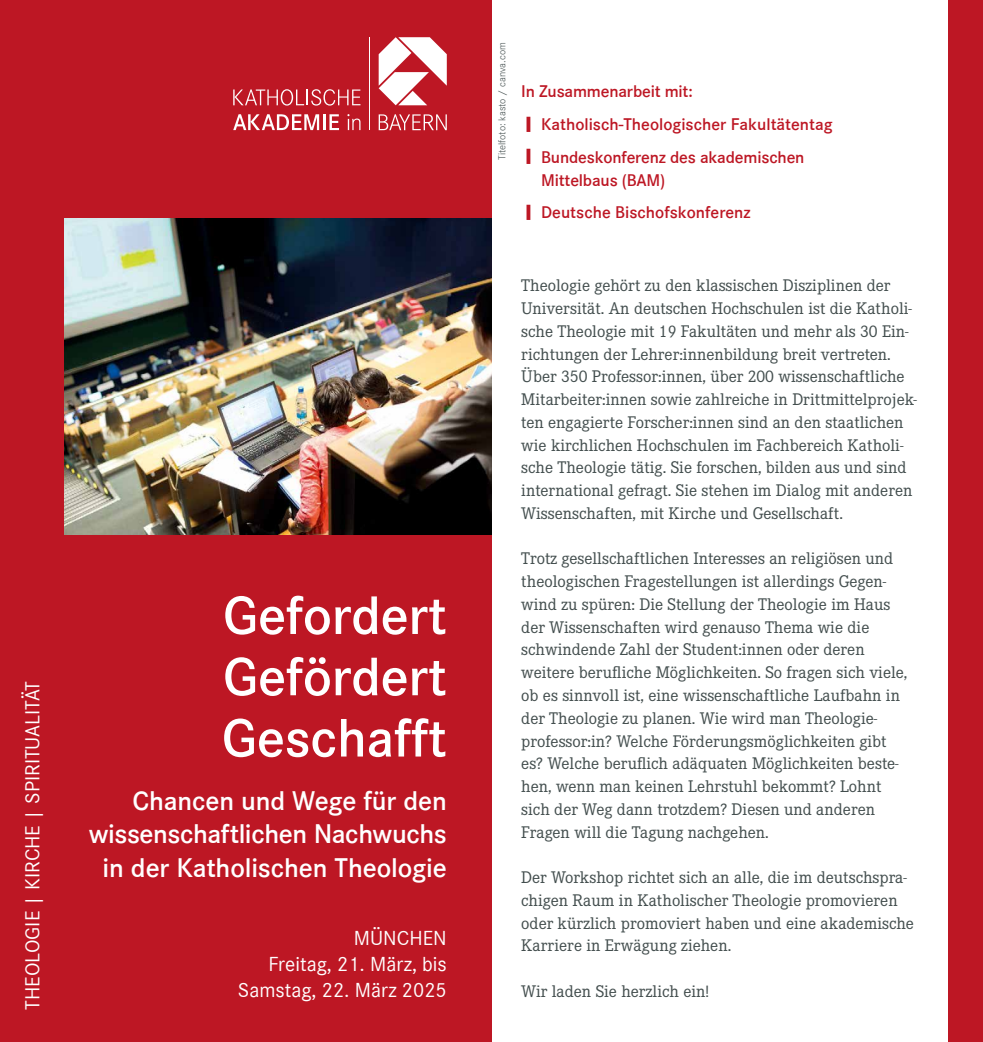
<style>
.page{position:relative;width:983px;height:1042px;background:#fff}
.page>*{position:absolute;margin:0;border:0;box-sizing:border-box;transform-origin:0 0}
.t1{font:600 56px/61.2px "Corporate S";letter-spacing:-.005em;color:#fff;text-align:justify}
.t2{font:600 28px/33.2px "Corporate S";letter-spacing:-.01em;color:#fff;text-align:right}
.t3{font:21px/26.2px "Corporate S";color:#fff;text-align:right}
.t4{font:17.5px/22.8px "Corporate E";color:#434e4e}
.t5{font:600 17.5px/22.8px "Corporate S";color:#bd1724}
.t6{font:300 10.5px "Corporate S";color:#434e4e}
</style>
<div class="page">
<div style="left:0;top:0;width:491px;height:1042px;background:#bd1724"></div>
<div style="left:947px;top:0;width:35px;height:1042px;background:#bd1724"></div>
<img style="left:64px;top:218px;width:427px;height:317px">
<svg style="left:378px;top:37px;width:68px;height:68px"></svg>
<svg style="left:378px;top:114px;width:68px;height:16px"></svg>
<svg style="left:233px;top:114px;width:106px;height:16px"></svg>
<svg style="left:347px;top:114px;width:13px;height:16px"></svg>
<svg style="left:233px;top:89px;width:127px;height:17px"></svg>
<hr style="left:369px;top:37px;width:1px;height:93px;background:#fff">
<p class="t3" style="left:19px;top:1009px;width:330px;rotate:-90deg">THEOLOGIE | KIRCHE | SPIRITUALITÄT</p>
<h1 class="t1" style="left:222px;top:583px;width:226px">Gefordert Gefördert Geschafft</h1>
<h2 class="t2" style="left:89px;top:783px;width:359px">Chancen und Wege für den wissenschaftlichen Nachwuchs in der Katholischen Theologie</h2>
<p class="t3" style="left:238px;top:924px;width:210px">MÜNCHEN<br>Freitag, 21. März, bis<br>Samstag, 22. März 2025</p>
<p class="t6" style="left:495px;top:160px;width:119px;rotate:-90deg">Titelfoto: kasto / canva.com</p>
<p class="t5" style="left:521px;top:80px;width:173px">In Zusammenarbeit mit:</p>
<p class="t5" style="left:526px;top:112px;width:308px">■ Katholisch-Theologischer Fakultätentag</p>
<p class="t5" style="left:541px;top:145px;width:265px;text-indent:-15px">■ Bundeskonferenz des akademischen<br>Mittelbaus (BAM)</p>
<p class="t5" style="left:526px;top:200px;width:226px">■ Deutsche Bischofskonferenz</p>
<p class="t4" style="left:521px;top:274px;width:397px">Theologie gehört zu den klassischen Disziplinen der Universität. An deutschen Hochschulen ist die Katholi&shy;sche Theologie mit 19 Fakultäten und mehr als 30 Ein&shy;richtungen der Lehrer:innenbildung breit vertreten.<br>Über 350 Professor:innen, über 200 wissenschaftliche Mitarbeiter:innen sowie zahlreiche in Drittmittelprojek&shy;ten engagierte Forscher:innen sind an den staatlichen wie kirchlichen Hochschulen im Fachbereich Katholi&shy;sche Theologie tätig. Sie forschen, bilden aus und sind international gefragt. Sie stehen im Dialog mit anderen Wissenschaften, mit Kirche und Gesellschaft.</p>
<p class="t4" style="left:521px;top:547px;width:387px">Trotz gesellschaftlichen Interesses an religiösen und theologischen Fragestellungen ist allerdings Gegen&shy;wind zu spüren: Die Stellung der Theologie im Haus der Wissenschaften wird genauso Thema wie die schwindende Zahl der Student:innen oder deren weitere berufliche Möglichkeiten. So fragen sich viele, ob es sinnvoll ist, eine wissenschaftliche Laufbahn in der Theologie zu planen. Wie wird man Theologie&shy;professor:in? Welche Förderungsmöglichkeiten gibt es? Welche beruflich adäquaten Möglichkeiten beste&shy;hen, wenn man keinen Lehrstuhl bekommt? Lohnt sich der Weg dann trotzdem? Diesen und anderen Fragen will die Tagung nachgehen.</p>
<p class="t4" style="left:521px;top:865px;width:394px">Der Workshop richtet sich an alle, die im deutschspra&shy;chigen Raum in Katholischer Theologie promovieren oder kürzlich promoviert haben und eine akademische Karriere in Erwägung ziehen.</p>
<p class="t4" style="left:521px;top:979px;width:189px">Wir laden Sie herzlich ein!</p>
</div>
